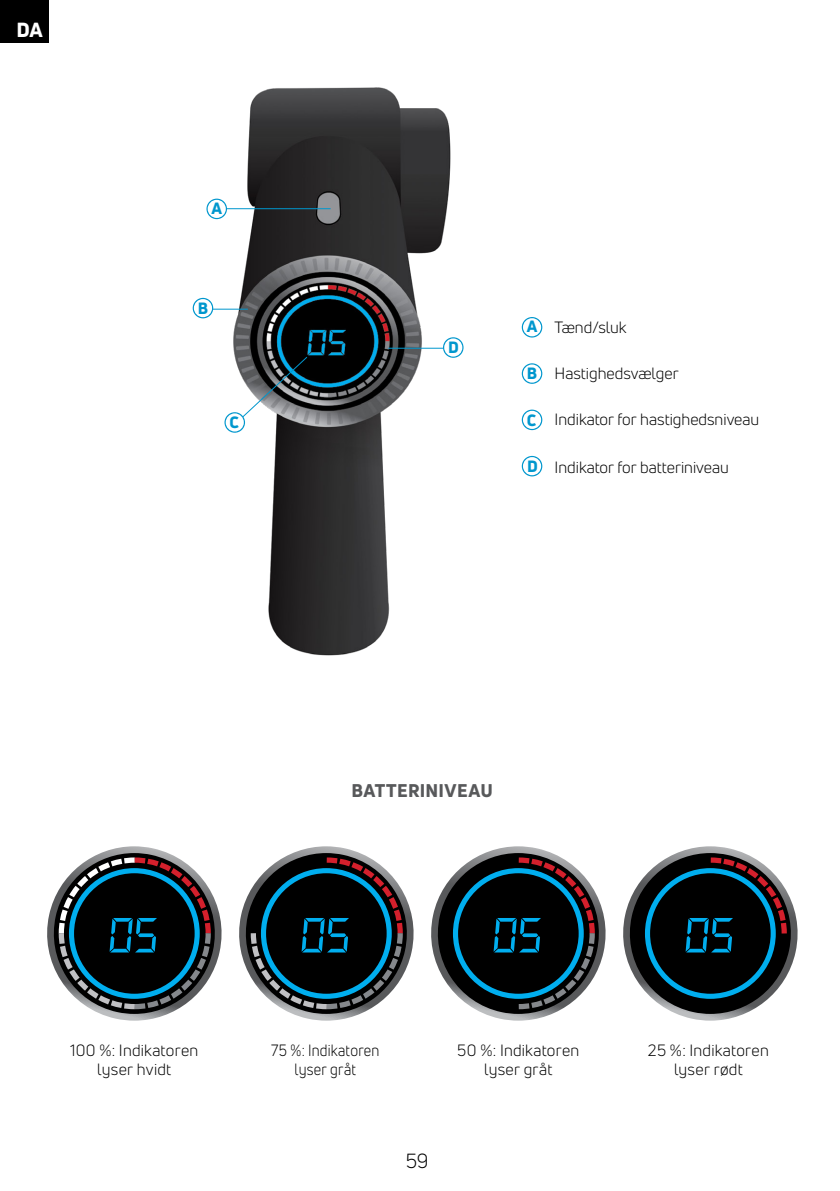
<style>
.page{position:relative;width:840px;height:1191px;background:#fff}
.page>*{position:absolute;margin:0;border:0;box-sizing:border-box;transform-origin:0 0}
.t1{font:800 20px "Uni Neue";color:#fff}
.t2{font:20px "Uni Neue";color:#000}
.t3{font:800 18px "Uni Neue";letter-spacing:.02em;color:#58595b}
.t4{font:16px/19.2px "Uni Neue";letter-spacing:.005em;color:#000;text-align:center}
.t5{font:16px/19.2px "Uni Neue";letter-spacing:.005em;color:#000;text-align:center;scale:.9 1}
.t6{font:800 16px "Uni Neue";color:#0097ce}
</style>
<div class="page">
<div style="left:0;top:0;width:48px;height:43px;background:#000"></div>
<img style="left:48px;top:0;width:495px;height:656px">
<svg style="left:521px;top:317px;width:21px;height:20px"></svg>
<svg style="left:206px;top:199px;width:21px;height:20px"></svg>
<svg style="left:521px;top:363px;width:21px;height:21px"></svg>
<svg style="left:192px;top:298px;width:21px;height:20px"></svg>
<svg style="left:521px;top:409px;width:21px;height:21px"></svg>
<svg style="left:521px;top:456px;width:21px;height:20px"></svg>
<svg style="left:443px;top:337px;width:20px;height:21px"></svg>
<hr style="left:226px;top:208px;width:104px;height:1px;background:#0097ce">
<hr style="left:212px;top:309px;width:36px;height:1px;background:#0097ce">
<hr style="left:388px;top:348px;width:55px;height:1px;background:#0097ce">
<svg style="left:224px;top:356px;width:84px;height:77px"></svg>
<svg style="left:47px;top:846px;width:751px;height:174px"></svg>
<p class="t1" style="left:17px;top:16px;width:28px">DA</p>
<p class="t6" style="left:211px;top:198px;width:12px">A</p>
<p class="t6" style="left:198px;top:297px;width:12px">B</p>
<p class="t6" style="left:448px;top:336px;width:12px">D</p>
<p class="t6" style="left:526px;top:316px;width:12px">A</p>
<p class="t6" style="left:526px;top:363px;width:12px">B</p>
<p class="t6" style="left:229px;top:411px;width:11px">C</p>
<p class="t6" style="left:526px;top:409px;width:11px">C</p>
<p class="t6" style="left:526px;top:455px;width:12px">D</p>
<p class="t4" style="left:554px;top:318px;width:74px">Tænd/sluk</p>
<p class="t4" style="left:554px;top:364px;width:126px">Hastighedsvælger</p>
<p class="t4" style="left:554px;top:410px;width:206px">Indikator for hastighedsniveau</p>
<p class="t4" style="left:554px;top:458px;width:176px">Indikator for batteriniveau</p>
<p class="t3" style="left:351px;top:778px;width:143px">BATTERINIVEAU</p>
<p class="t4" style="left:70px;top:1040px;width:130px">100 %: Indikatoren lyser hvidt</p>
<p class="t4" style="left:647px;top:1040px;width:122px">25 %: Indikatoren lyser rødt</p>
<p class="t4" style="left:457px;top:1040px;width:123px">50 %: Indikatoren lyser gråt</p>
<p class="t5" style="left:271px;top:1040px;width:122px">75 %: Indikatoren lyser gråt</p>
<p class="t2" style="left:405px;top:1148px;width:24px">59</p>
</div>
